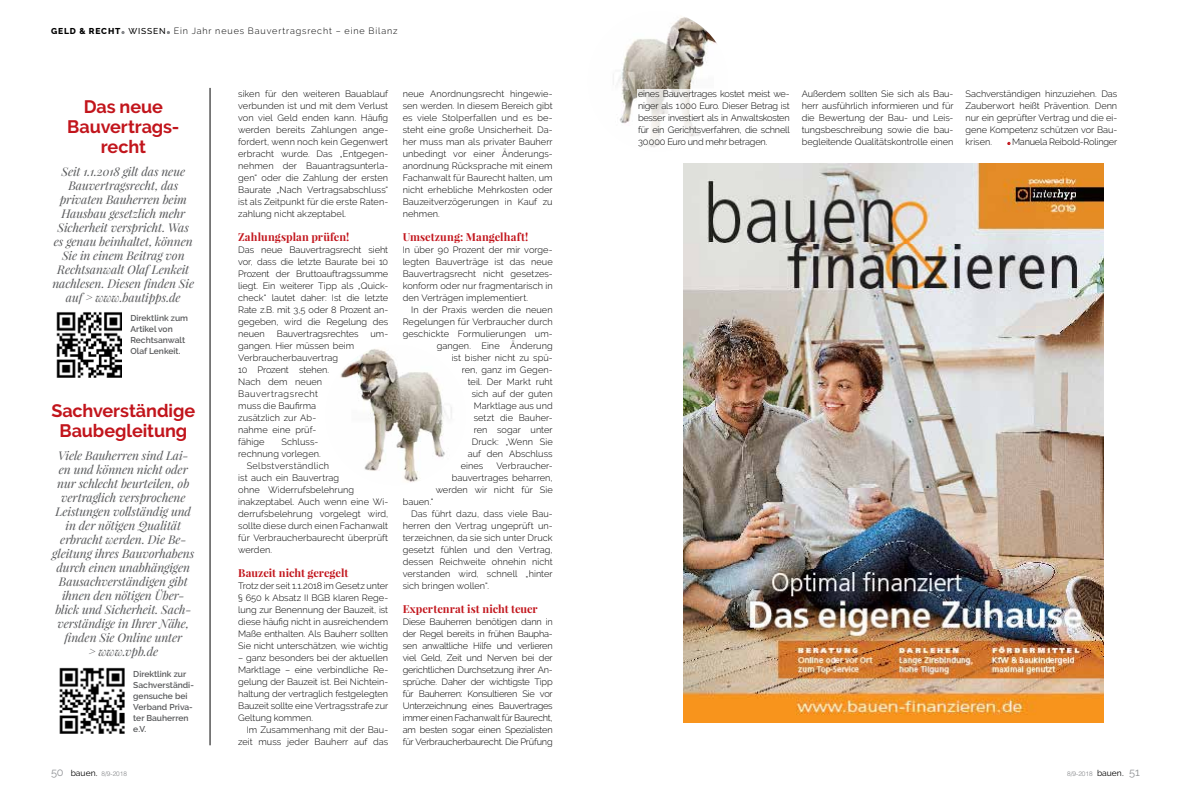
<style>
.page{position:relative;width:1191px;height:794px;background:#fff}
.page>*{position:absolute;margin:0;border:0;box-sizing:border-box;transform-origin:0 0}
.t1{font:700 18px/20px "Raleway";letter-spacing:-.005em;color:#c2151c;text-align:center}
.t2{font:italic 12px/14px "Playfair Display";letter-spacing:-.01em;color:#58595b;text-align:center}
.t3{font:700 11px "Playfair Display";letter-spacing:.005em;color:#c2151c}
.t4{font:300 9.2px/12px "Raleway";letter-spacing:.005em;color:#000;text-align:justify}
.t5{font:300 9.2px "Raleway";letter-spacing:-.025em;color:#000}
.t6{font:300 9.2px "Raleway";letter-spacing:.035em;color:#000}
.t7{font:300 9px "Raleway";letter-spacing:.1em;color:#000}
.t8{font:600 8.5px/11px "Raleway";color:#58595b}
.t9{font:300 6.5px "Helvetica LT Std";color:#808285}
.s1{font-weight:800;font-size:8.5px}
.s2{font-weight:900;color:#808285}
.s3{font-weight:500;font-size:8.5px}
.s4{font-family:"Raleway";font-weight:400;font-size:11px;color:#939598}
.s5{font-family:"Raleway";font-weight:400;font-size:8.5px;color:#000}
.s6{font-family:"Futura Std";font-size:10px;color:#000}
</style>
<div class="page">
<svg style="left:121px;top:31px;width:4px;height:3px"></svg>
<img style="left:588px;top:11px;width:140px;height:140px;border-radius:70px">
<div style="left:637px;top:89px;width:158px;height:136px;background:#fff"></div>
<hr style="left:210px;top:88px;width:1px;height:657px;background:#000">
<svg style="left:1007px;top:141px;width:4px;height:4px"></svg>
<img style="left:325px;top:345px;width:141px;height:140px;border-radius:70px">
<img style="left:57px;top:312px;width:65px;height:65px">
<img style="left:60px;top:668px;width:65px;height:65px">
<img style="left:683px;top:164px;width:420px;height:558px">
<p class="t7" style="left:51px;top:26px;width:348px"><span class="s1">GELD &amp; RECHT</span><span class="s2">•</span> <span class="s3">WISSEN</span><span class="s2">•</span> Ein Jahr neues Bauvertragsrecht – eine Bilanz</p>
<h1 class="t1" style="left:67px;top:97px;width:114px">Das neue<br>Bauvertrags&shy;recht</h1>
<p class="t2" style="left:52px;top:164px;width:143px">Seit 1.1.2018 gilt das neue<br>Bauvertragsrecht, das privaten Bauherren beim<br>Hausbau gesetzlich mehr<br>Sicherheit verspricht. Was es genau beinhaltet, können<br>Sie in einem Beitrag von<br>Rechtsanwalt Olaf Lenkeit nachlesen. Diesen finden Sie auf &gt; www.bautipps.de</p>
<p class="t8" style="left:130px;top:312px;width:59px">Direktlink zum<br>Artikel von<br>Rechtsanwalt<br>Olaf Lenkeit.</p>
<h1 class="t1" style="left:51px;top:400px;width:145px">Sachverständige<br>Baubegleitung</h1>
<p class="t2" style="left:52px;top:448px;width:144px">Viele Bauherren sind Lai&shy;en und können nicht oder nur schlecht beurteilen, ob vertraglich versprochene<br>Leistungen vollständig und in der nötigen Qualität erbracht werden. Die Be&shy;gleitung ihres Bauvorhabens durch einen unabhängigen<br>Bausachverständigen gibt ihnen den nötigen Über&shy;blick und Sicherheit. Sach&shy;verständige in Ihrer Nähe, finden Sie Online unter<br>&gt; www.vpb.de</p>
<p class="t8" style="left:133px;top:668px;width:62px">Direktlink zur<br>Sachverständi&shy;gensuche bei<br>Verband Priva&shy;ter Bauherren e.V.</p>
<p class="t4" style="left:238px;top:88px;width:152px">siken für den weiteren Bauablauf verbunden ist und mit dem Verlust von viel Geld enden kann. Häufig werden bereits Zahlungen ange&shy;fordert, wenn noch kein Gegenwert erbracht wurde. Das „Entgegen&shy;nehmen der Bauantragsunterla&shy;gen“ oder die Zahlung der ersten Baurate „Nach Vertragsabschluss“ ist als Zeitpunkt für die erste Raten&shy;zahlung nicht akzeptabel.</p>
<p class="t3" style="left:238px;top:230px;width:113px">Zahlungsplan prüfen!</p>
<p class="t4" style="left:238px;top:244px;width:152px">Das neue Bauvertragsrecht sieht vor, dass die letzte Baurate bei 10<br>Prozent der Bruttoauftragssumme liegt. Ein weiterer Tipp als „Quick&shy;check“ lautet daher: Ist die letzte Rate z.B. mit 3,5 oder 8 Prozent an&shy;gegeben, wird die Regelung des neuen</p>
<p class="t4" style="left:277px;top:328px;width:83px">Bauvertragsrechtes</p>
<p class="t4" style="left:370px;top:328px;width:19px">um-</p>
<p class="t4" style="left:238px;top:340px;width:118px;text-align:left">gangen. Hier müssen beim<br>Verbraucherbauvertrag<br>10 Prozent stehen.<br>Nach dem neuen<br>Bauvertragsrecht<br>muss die Baufirma zusätzlich zur Ab-<br>nahme eine prüf-<br>fähige</p>
<p class="t4" style="left:281px;top:436px;width:38px">Schluss-</p>
<p class="t4" style="left:238px;top:448px;width:84px">rechnung vorlegen.</p>
<p class="t6" style="left:247px;top:460px;width:84px">Selbstverständlich</p>
<p class="t4" style="left:238px;top:472px;width:102px">ist auch ein Bauvertrag</p>
<p class="t4" style="left:238px;top:484px;width:117px">ohne Widerrufsbelehrung</p>
<p class="t4" style="left:238px;top:496px;width:151px">inakzeptabel. Auch wenn eine Wi-</p>
<p class="t4" style="left:238px;top:508px;width:151px">derrufsbelehrung vorgelegt wird,</p>
<p class="t4" style="left:238px;top:520px;width:152px">sollte diese durch einen Fachanwalt</p>
<p class="t4" style="left:238px;top:532px;width:152px">für Verbraucherbaurecht überprüft</p>
<p class="t4" style="left:238px;top:544px;width:35px">werden.</p>
<p class="t3" style="left:238px;top:566px;width:112px">Bauzeit nicht geregelt</p>
<p class="t4" style="left:238px;top:580px;width:152px">Trotz der seit 1.1.2018 im Gesetz unter § 650 k Absatz II BGB klaren Rege&shy;lung zur Benennung der Bauzeit, ist diese häufig nicht in ausreichendem Maße enthalten. Als Bauherr sollten Sie nicht unterschätzen, wie wichtig</p>
<p class="t4" style="left:238px;top:652px;width:152px">– ganz besonders bei der aktuellen Marktlage – eine verbindliche Re&shy;gelung der Bauzeit ist. Bei Nichtein&shy;haltung der vertraglich festgelegten Bauzeit sollte eine Vertragsstrafe zur Geltung kommen.</p>
<p class="t4" style="left:238px;top:724px;width:152px;text-align:right">Im Zusammenhang mit der Bau&shy;zeit muss jeder Bauherr auf das</p>
<p class="t4" style="left:403px;top:88px;width:152px">neue Anordnungsrecht hingewie&shy;sen werden. In diesem Bereich gibt es viele Stolperfallen und es be&shy;steht eine große Unsicherheit. Da&shy;her muss man als privater Bauherr unbedingt vor einer Änderungs&shy;anordnung Rücksprache mit einem Fachanwalt für Baurecht halten, um nicht erhebliche Mehrkosten oder Bauzeitverzögerungen in Kauf zu nehmen.</p>
<p class="t3" style="left:403px;top:230px;width:127px">Umsetzung: Mangelhaft!</p>
<p class="t4" style="left:403px;top:244px;width:152px">In über 90 Prozent der mir vorge&shy;legten Bauverträge ist das neue Bauvertragsrecht nicht gesetzes&shy;konform oder nur fragmentarisch in den Verträgen implementiert.</p>
<p class="t4" style="left:411px;top:304px;width:143px">In der Praxis werden die neuen</p>
<p class="t4" style="left:403px;top:316px;width:152px">Regelungen für Verbraucher durch</p>
<p class="t4" style="left:403px;top:328px;width:151px">geschickte Formulierungen um-</p>
<p class="t4" style="left:437px;top:340px;width:118px">gangen. Eine Änderung</p>
<p class="t4" style="left:452px;top:352px;width:103px">ist bisher nicht zu spü-</p>
<p class="t4" style="left:462px;top:364px;width:92px">ren, ganz im Gegen-</p>
<p class="t4" style="left:468px;top:376px;width:86px">teil. Der Markt ruht</p>
<p class="t4" style="left:472px;top:388px;width:83px">sich auf der guten</p>
<p class="t4" style="left:474px;top:400px;width:81px">Marktlage aus und</p>
<p class="t4" style="left:474px;top:412px;width:81px">setzt die Bauher-</p>
<p class="t4" style="left:474px;top:424px;width:81px">ren sogar unter</p>
<p class="t4" style="left:472px;top:436px;width:83px">Druck: „Wenn Sie</p>
<p class="t4" style="left:468px;top:448px;width:87px">auf den Abschluss</p>
<p class="t4" style="left:461px;top:460px;width:24px">eines</p>
<p class="t4" style="left:436px;top:460px;width:119px;text-align:right">Verbraucher-<br>bauvertrages beharren, werden wir nicht für Sie</p>
<p class="t4" style="left:403px;top:496px;width:32px">bauen.“</p>
<p class="t4" style="left:411px;top:508px;width:143px">Das führt dazu, dass viele Bau-</p>
<p class="t4" style="left:403px;top:520px;width:151px">herren den Vertrag ungeprüft un-</p>
<p class="t4" style="left:403px;top:532px;width:151px">terzeichnen, da sie sich unter Druck</p>
<p class="t4" style="left:403px;top:544px;width:151px">gesetzt fühlen und den Vertrag,</p>
<p class="t4" style="left:403px;top:556px;width:151px">dessen Reichweite ohnehin nicht</p>
<p class="t4" style="left:403px;top:568px;width:152px">verstanden wird, schnell „hinter</p>
<p class="t4" style="left:403px;top:580px;width:88px">sich bringen wollen“.</p>
<p class="t3" style="left:403px;top:602px;width:137px">Expertenrat ist nicht teuer</p>
<p class="t4" style="left:403px;top:616px;width:152px">Diese Bauherren benötigen dann in der Regel bereits in frühen Baupha&shy;sen anwaltliche Hilfe und verlieren viel Geld, Zeit und Nerven bei der gerichtlichen Durchsetzung ihrer An&shy;sprüche. Daher der wichtigste Tipp für Bauherren: Konsultieren Sie vor Unterzeichnung eines Bauvertrages immer einen Fachanwalt für Baurecht, am besten sogar einen Spezialisten für Verbraucherbaurecht. Die Prüfung</p>
<p class="t4" style="left:638px;top:88px;width:153px">eines Bauvertrages kostet meist we&shy;niger als 1000 Euro. Dieser Betrag ist besser investiert als in Anwaltskosten für ein Gerichtsverfahren, die schnell 30000 Euro und mehr betragen.</p>
<p class="t4" style="left:801px;top:88px;width:153px">Außerdem sollten Sie sich als Bau&shy;herr ausführlich informieren und für die Bewertung der Bau- und Leis&shy;tungsbeschreibung sowie die bau&shy;begleitende Qualitätskontrolle einen</p>
<p class="t4" style="left:965px;top:88px;width:153px">Sachverständigen hinzuziehen. Das Zauberwort heißt Prävention. Denn nur ein geprüfter Vertrag und die ei&shy;gene Kompetenz schützen vor Bau&shy;krisen.</p>
<p class="t5" style="left:1007px;top:136px;width:111px"><sub>•</sub> Manuela Reibold-Rolinger</p>
<p class="t9" style="left:51px;top:769px;width:78px"><span class="s4">50</span> <span class="s5">bauen</span><span class="s6">.</span> 8/9-2018</p>
<p class="t9" style="left:1067px;top:769px;width:74px">8/9-2018 <span class="s5">bauen</span><span class="s6">.</span> <span class="s4">51</span></p>
</div>
